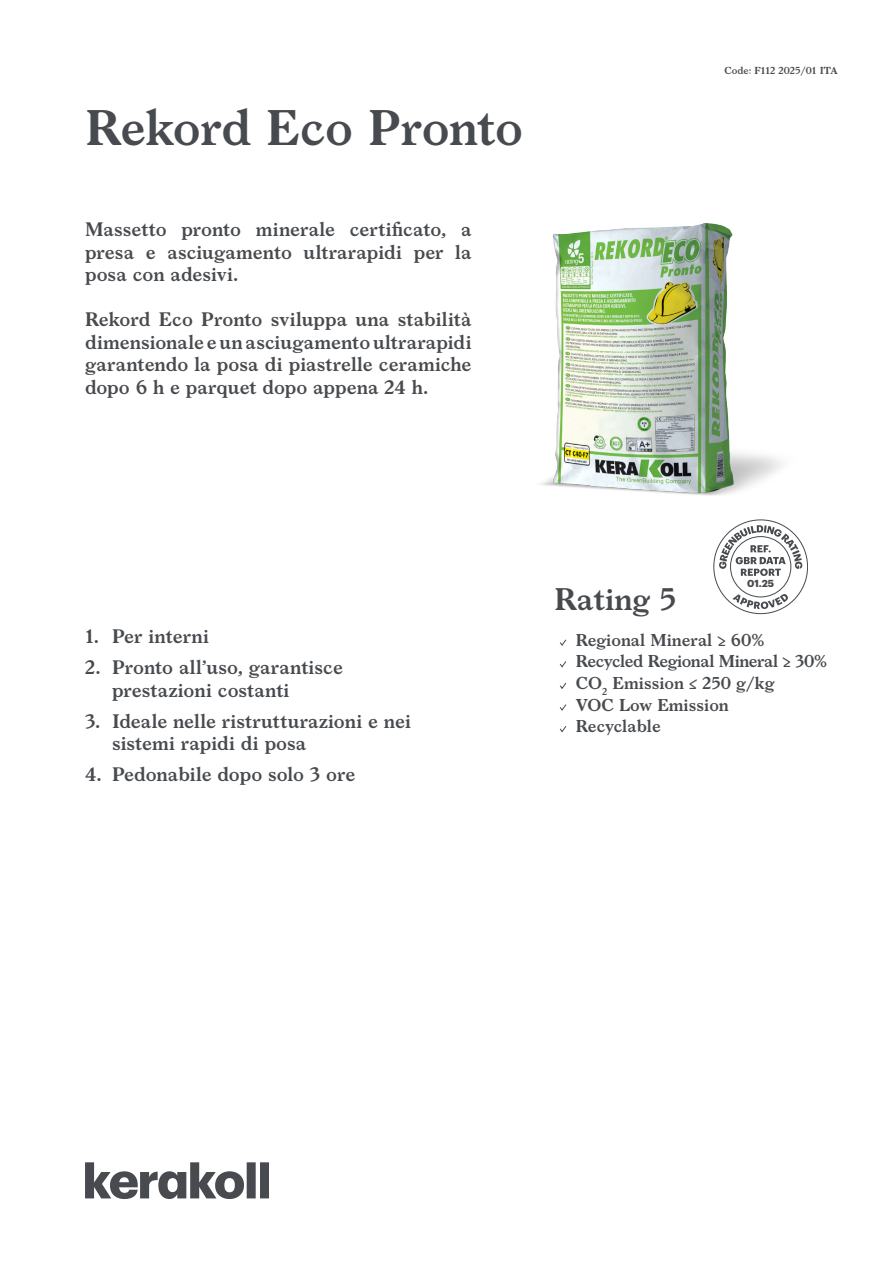
<style>
.page{position:relative;width:893px;height:1263px;background:#fff}
.page>*{position:absolute;margin:0;border:0;box-sizing:border-box;transform-origin:0 0}
.notag_cover_nome_prodotto{font:600 48px "Larish Neue";letter-spacing:-.01em;color:#474a4e}
.cover_eco{font:600 30px "Larish Neue";color:#474a4e}
.cover_descrizione_prodotto{font:600 18.75px/22.5px "Larish Neue";color:#474a4e;text-align:justify}
.notag_cover_voci_rating{font:600 16.5px "Larish Neue";color:#474a4e}
.notag_cover_voci_rating-2{font:600 16.5px "Larish Neue";letter-spacing:-.025em;color:#474a4e}
.cover_datareport{font:700 10.05px "Graphik";color:#474a4e}
.t1{font:600 9.75px "Larish Neue";color:#474a4e}
</style>
<div class="page">
<svg style="left:713px;top:519px;width:95px;height:95px"></svg>
<svg style="left:85px;top:1162px;width:184px;height:37px"></svg>
<img style="left:541px;top:223px;width:242px;height:273px">
<svg style="left:559px;top:639px;width:8px;height:7px"></svg>
<svg style="left:559px;top:661px;width:8px;height:7px"></svg>
<svg style="left:560px;top:682px;width:7px;height:7px"></svg>
<svg style="left:559px;top:704px;width:8px;height:7px"></svg>
<svg style="left:559px;top:726px;width:8px;height:7px"></svg>
<p class="notag_cover_nome_prodotto" style="left:85px;top:91px;width:439px">Rekord Eco Pronto</p>
<p class="cover_descrizione_prodotto" style="left:85px;top:217px;width:388px">Massetto pronto minerale certificato, a presa e asciugamento ultrarapidi per la posa con adesivi.</p>
<p class="cover_descrizione_prodotto" style="left:85px;top:307px;width:388px">Rekord Eco Pronto sviluppa una stabilità dimensionale e un asciugamento ultrarapidi garantendo la posa di piastrelle ceramiche dopo 6 h e parquet dopo appena 24 h.</p>
<p class="t1" style="left:724px;top:63px;width:115px">Code: F112 2025/01 ITA</p>
<p class="cover_descrizione_prodotto" style="left:85px;top:624px;width:126px">1. Per interni</p>
<p class="cover_descrizione_prodotto" style="left:112px;top:655px;width:232px;text-indent:-27px">2. Pronto all’uso, garantisce prestazioni costanti</p>
<p class="cover_descrizione_prodotto" style="left:112px;top:708px;width:300px;text-indent:-27px">3. Ideale nelle ristrutturazioni e nei sistemi rapidi di posa</p>
<p class="cover_descrizione_prodotto" style="left:85px;top:762px;width:272px">4. Pedonabile dopo solo 3 ore</p>
<p class="cover_datareport" style="left:747px;top:575px;width:29px">01.25</p>
<p class="cover_eco" style="left:554px;top:576px;width:123px">Rating 5</p>
<p class="notag_cover_voci_rating" style="left:576px;top:627px;width:190px">Regional Mineral ≥ 60%</p>
<p class="notag_cover_voci_rating-2" style="left:576px;top:649px;width:253px">Recycled Regional Mineral ≥ 30%</p>
<p class="notag_cover_voci_rating" style="left:576px;top:670px;width:200px">CO<sub>2</sub> Emission ≤ 250 g/kg</p>
<p class="notag_cover_voci_rating" style="left:576px;top:692px;width:155px">VOC Low Emission</p>
<p class="notag_cover_voci_rating" style="left:576px;top:713px;width:86px">Recyclable</p>
</div>
